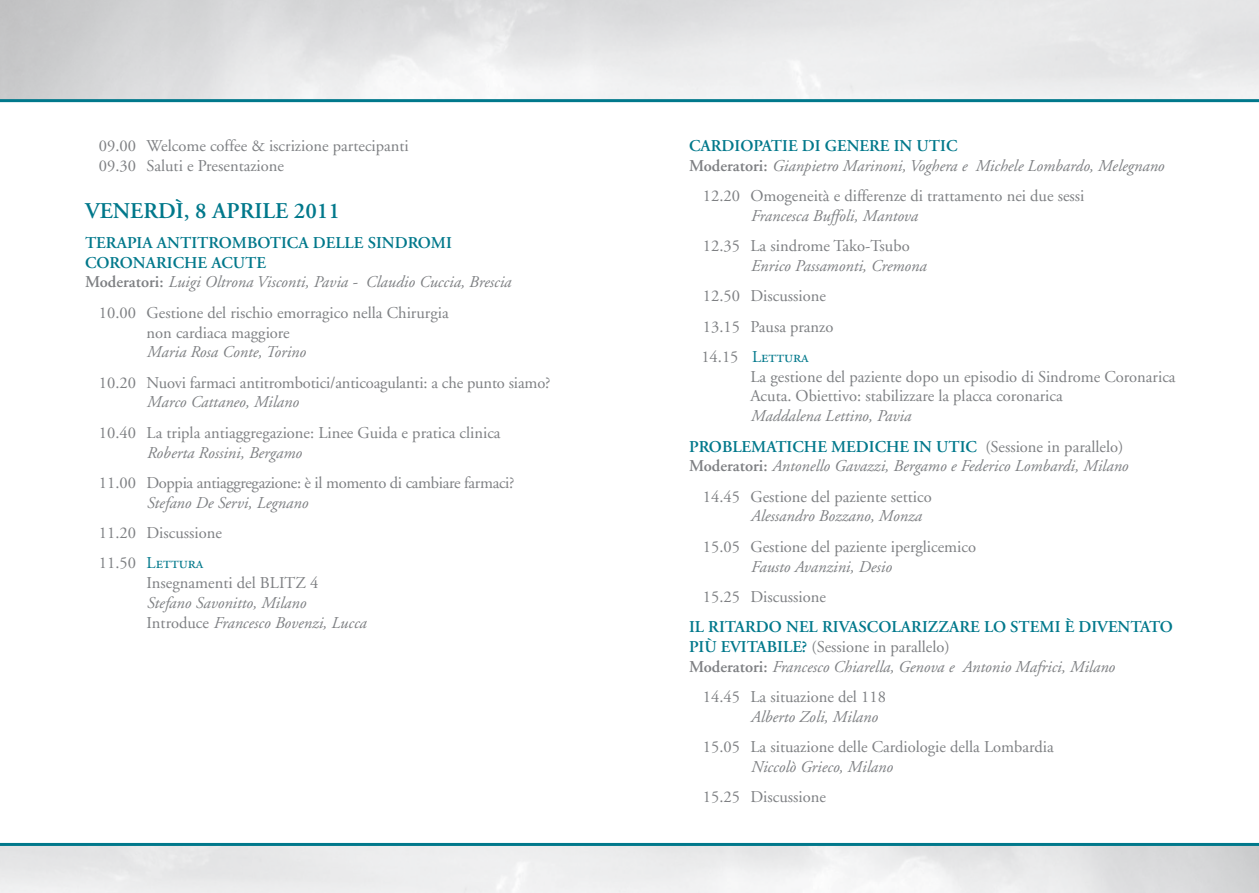
<style>
.page{position:relative;width:1259px;height:893px;background:#fff}
.page>*{position:absolute;margin:0;border:0;box-sizing:border-box;transform-origin:0 0}
.t1{font:600 22.5px "Adobe Garamond";color:#00788b}
.t2{font:16.5px/19.8px "Adobe Garamond";color:#7e8083}
.t3{font:italic 16.5px/19.8px "Adobe Garamond";color:#7e8083}
.t4{font:600 16.5px "Adobe Garamond";color:#00788b}
.t5{font:16.5px "Adobe Garamond";letter-spacing:-.02em;color:#7e8083}
.t6{font:16.5px "Adobe Garamond Regular SC";color:#00788b}
.s1{font-weight:600;font-style:normal;color:#00788b}
.s2{font-weight:600;font-style:normal}
.s3{font-family:"Adobe Garamond";color:#7e8083}
.s4{font-style:normal}
</style>
<div class="page">
<svg style="left:0;top:0;width:1259px;height:102px"></svg>
<svg style="left:0;top:843px;width:1259px;height:50px"></svg>
<p class="t2" style="left:99px;top:136px;width:311px">09.00 Welcome coffee &amp; iscrizione partecipanti<br>09.30 Saluti e Presentazione</p>
<h1 class="t1" style="left:85px;top:198px;width:31px">VENERD</h1>
<h1 class="t1" style="left:176px;top:198px;width:77px">Ì, 8 APRILE</h1>
<h1 class="t1" style="left:294px;top:198px;width:47px">2011</h1>
<p class="t4" style="left:85px;top:234px;width:85px">TERAPIA ANTITROM</p>
<p class="t4" style="left:247px;top:234px;width:22px">BOTICA</p>
<p class="t4" style="left:313px;top:234px;width:12px">DELLE</p>
<p class="t4" style="left:368px;top:234px;width:21px">SINDROMI</p>
<p class="t4" style="left:85px;top:253px;width:24px">CORONARIC</p>
<p class="t3" style="left:85px;top:253px;width:427px;text-indent:99px"><span class="s1">HE ACUTE<br></span><span class="s2">MODERATORI:</span> Luigi Oltrona Visconti, Pavia - Claudio Cuccia, Brescia</p>
<p class="t2" style="left:147px;top:303px;width:304px;text-indent:-48px">10.00 Gestione del rischio emorragico nella Chirurgia non cardiaca maggiore</p>
<p class="t3" style="left:147px;top:343px;width:160px">Maria Rosa Conte, Torino</p>
<p class="t2" style="left:99px;top:373px;width:453px">10.20 Nuovi farmaci antitrombotici/anticoagulanti: a che punto siamo?</p>
<p class="t3" style="left:147px;top:393px;width:153px">Marco Cattaneo, Milano</p>
<p class="t2" style="left:99px;top:423px;width:403px">10.40 La tripla antiaggregazione: Linee Guida e pratica clinica</p>
<p class="t3" style="left:147px;top:443px;width:156px">Roberta Rossini, Bergamo</p>
<p class="t5" style="left:99px;top:474px;width:417px">11.00 Doppia antiaggregazione: è il momento di cambiare farmaci?</p>
<p class="t3" style="left:147px;top:493px;width:163px">Stefano De Servi, Legnano</p>
<p class="t2" style="left:99px;top:523px;width:125px">11.20 Discussione</p>
<p class="t6" style="left:99px;top:554px;width:106px"><span class="s3">11.50</span> Lettura</p>
<p class="t2" style="left:147px;top:573px;width:173px">Insegnamenti del BLITZ 4</p>
<p class="t3" style="left:147px;top:593px;width:221px">Stefano Savonitto, Milano<br><span class="s4">Introduce</span> Francesco Bovenzi, Lucca</p>
<p class="t3" style="left:689px;top:136px;width:476px;text-align:center"><span class="s1">IN UTIC<br></span><span class="s2">MODERATORI:</span> Gianpietro Marinoni, Voghera e Michele Lombardo, Melegnano</p>
<p class="t2" style="left:703px;top:186px;width:383px">12.20 Omogeneità e differenze di trattamento nei due sessi</p>
<p class="t3" style="left:750px;top:206px;width:168px">Francesca Buffoli, Mantova</p>
<p class="t2" style="left:703px;top:236px;width:208px">12.35 La sindrome Tako-Tsubo</p>
<p class="t3" style="left:750px;top:256px;width:177px">Enrico Passamonti, Cremona</p>
<p class="t2" style="left:703px;top:281px;width:132px;line-height:30.3px">12.50 Discussione<br>13.15 Pausa pranzo</p>
<p class="t6" style="left:701px;top:348px;width:109px"><span class="s3">14.15</span> Lettura</p>
<p class="t2" style="left:750px;top:367px;width:426px">La gestione del paziente dopo un episodio di Sindrome Coronarica<br>Acuta. Obiettivo: stabilizzare la placca coronarica</p>
<p class="t3" style="left:750px;top:407px;width:162px">Maddalena Lettino, Pavia</p>
<p class="t4" style="left:689px;top:437px;width:12px">PRO</p>
<p class="t4" style="left:722px;top:437px;width:22px">BLEMATIC</p>
<p class="t4" style="left:804px;top:437px;width:40px">HE MEDIC</p>
<p class="t4" style="left:689px;top:137px;width:24px">CARDIO</p>
<p class="t4" style="left:753px;top:137px;width:19px">PATIE</p>
<p class="t4" style="left:802px;top:137px;width:35px">DI GENERE</p>
<p class="t3" style="left:689px;top:437px;width:440px;text-align:right"><span class="s1">HE IN UTIC</span> <span class="s4">(Sessione in parallelo)<br></span><span class="s2">MODERATORI:</span> Antonello Gavazzi, Bergamo e Federico Lombardi, Milano</p>
<p class="t2" style="left:703px;top:487px;width:230px">14.45 Gestione del paziente settico</p>
<p class="t3" style="left:750px;top:507px;width:172px">Alessandro Bozzano, Monza</p>
<p class="t2" style="left:703px;top:537px;width:275px">15.05 Gestione del paziente iperglicemico</p>
<p class="t3" style="left:750px;top:557px;width:143px">Fausto Avanzini, Desio</p>
<p class="t2" style="left:703px;top:587px;width:125px">15.25 Discussione</p>
<p class="t4" style="left:689px;top:618px;width:31px">IL RITARDO</p>
<p class="t4" style="left:786px;top:618px;width:12px">NEL</p>
<p class="t4" style="left:822px;top:618px;width:11px">RIVASCOLARIZZARE</p>
<p class="t4" style="left:984px;top:618px;width:106px">LO STEMI È DIVENTATO</p>
<p class="t4" style="left:689px;top:638px;width:43px">PIÙ EVITA</p>
<p class="t3" style="left:689px;top:637px;width:427px;text-indent:78px"><span class="s1">BILE?</span> <span class="s4">(Sessione in parallelo)<br></span><span class="s2">MODERATORI:</span> Francesco Chiarella, Genova e Antonio Mafrici, Milano</p>
<p class="t2" style="left:703px;top:687px;width:184px">14.45 La situazione del 118</p>
<p class="t3" style="left:750px;top:707px;width:128px">Alberto Zoli, Milano</p>
<p class="t2" style="left:703px;top:737px;width:352px">15.05 La situazione delle Cardiologie della Lombardia</p>
<p class="t3" style="left:750px;top:757px;width:143px">Niccolò Grieco, Milano</p>
<p class="t2" style="left:703px;top:787px;width:125px">15.25 Discussione</p>
</div>
